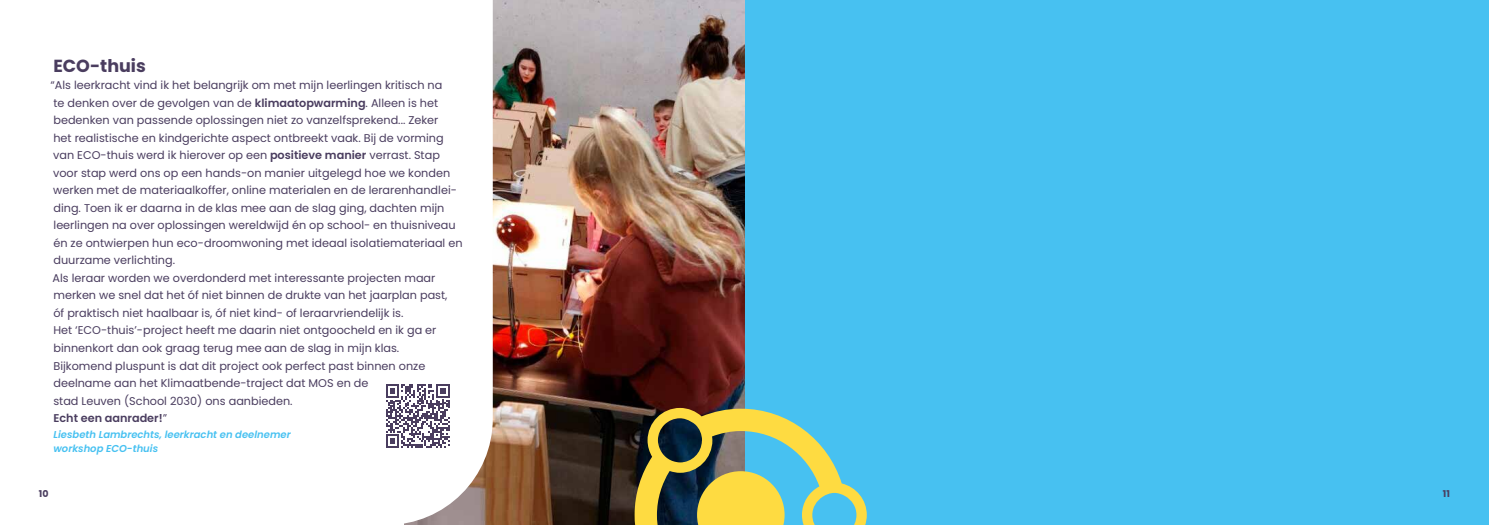
<style>
.page{position:relative;width:1489px;height:525px;background:#fff}
.page>*{position:absolute;margin:0;border:0;box-sizing:border-box;transform-origin:0 0}
.t1{font:700 17.5px "Poppins";color:#4a3d5f}
.t2{font:11.25px/17.5px "Poppins";color:#4a3d5f}
.t3{font:italic 600 10px/13.8px "Poppins";color:#47c1f1}
.t4{font:700 9.38px "Poppins";color:#4a3d5f}
.s1{font-weight:600}
</style>
<div class="page">
<div style="left:744px;top:0;width:744px;height:524px;background:#47c1f1"></div>
<img style="left:493px;top:0;width:251px;height:524px">
<svg style="left:404px;top:0;width:89px;height:524px"></svg>
<svg style="left:634px;top:407px;width:232px;height:117px"></svg>
<svg style="left:386px;top:384px;width:63px;height:64px"></svg>
<h1 class="t1" style="left:53px;top:55px;width:94px">ECO-thuis</h1>
<p class="t2" style="left:50px;top:76px;width:413px">“Als leerkracht vind ik het belangrijk om met mijn leerlingen kritisch na<br>te denken over de gevolgen van de <span class="s1">klimaatopwarming</span>. Alleen is het bedenken van passende oplossingen niet zo vanzelfsprekend... Zeker<br>het realistische en kindgerichte aspect ontbreekt vaak. Bij de vorming van ECO-thuis werd ik hierover op een <span class="s1">positieve manier</span> verrast. Stap voor stap werd ons op een hands-on manier uitgelegd hoe we konden werken met de materiaalkoffer, online materialen en de lerarenhandlei&shy;ding. Toen ik er daarna in de klas mee aan de slag ging, dachten mijn leerlingen na over oplossingen wereldwijd én op school- en thuisniveau én ze ontwierpen hun eco-droomwoning met ideaal isolatiemateriaal en duurzame verlichting.<br>Als leraar worden we overdonderd met interessante projecten maar merken we snel dat het óf niet binnen de drukte van het jaarplan past,<br>óf praktisch niet haalbaar is, óf niet kind- of leraarvriendelijk is.<br>Het ‘ECO-thuis’-project heeft me daarin niet ontgoocheld en ik ga er binnenkort dan ook graag terug mee aan de slag in mijn klas.<br>Bijkomend pluspunt is dat dit project ook perfect past binnen onze deelname aan het Klimaatbende-traject dat MOS en de<br>stad Leuven (School 2030) ons aanbieden.<br><span class="s1">Echt een aanrader!</span>”</p>
<p class="t3" style="left:53px;top:427px;width:239px">Liesbeth Lambrechts, leerkracht en deelnemer workshop ECO-thuis</p>
<p class="t4" style="left:39px;top:487px;width:11px">10</p>
<p class="t4" style="left:1442px;top:487px;width:9px">11</p>
</div>
